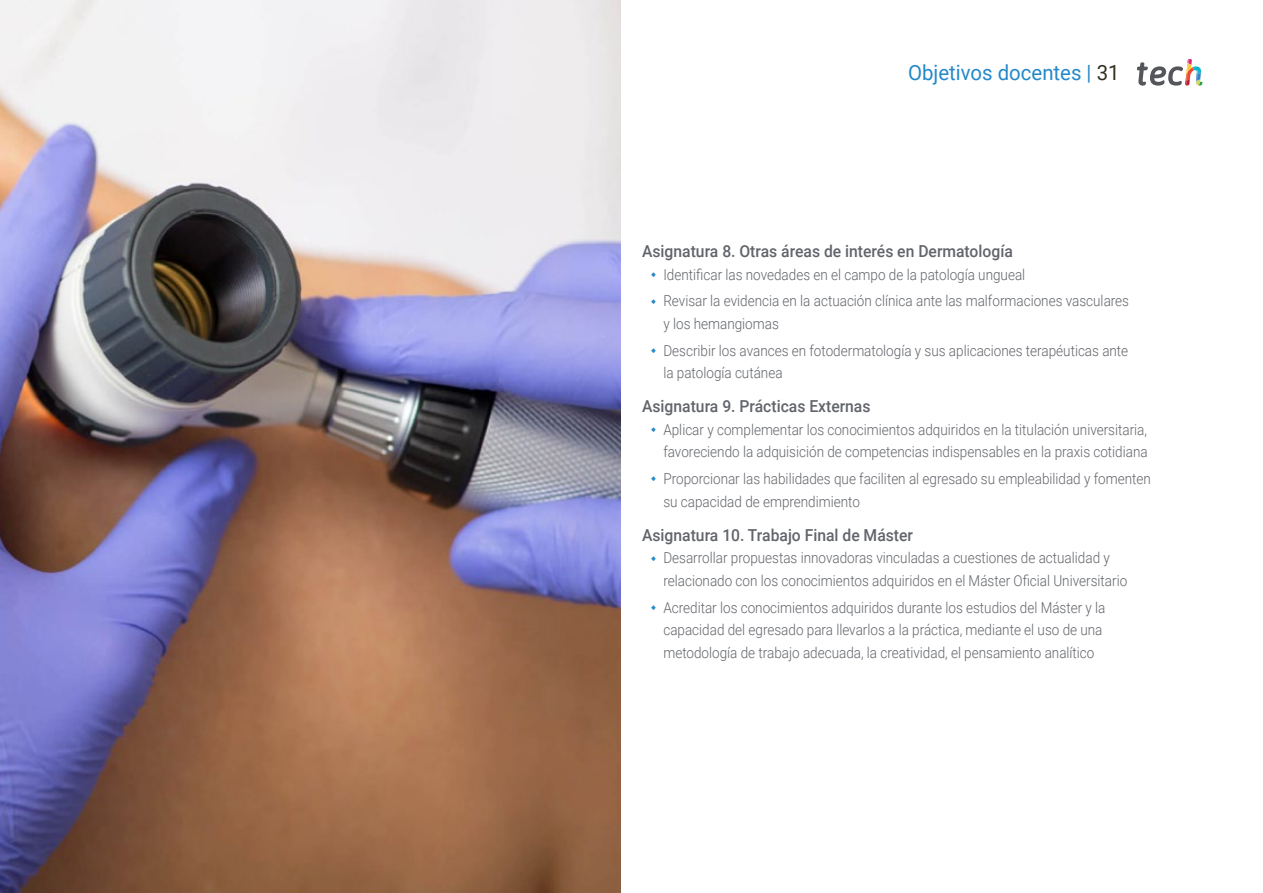
<style>
.page{position:relative;width:1263px;height:893px;background:#fff}
.page>*{position:absolute;margin:0;border:0;box-sizing:border-box;transform-origin:0 0}
.t1{font:21px "Roboto";color:#2488c9}
.t2{font:500 16.5px "Roboto";color:#61646a;scale:.95 1}
.t3{font:300 15px/22.5px "Roboto";color:#61646a;scale:.9 1}
.s1{color:#312e20}
</style>
<div class="page">
<svg style="left:1137px;top:59px;width:65px;height:27px"></svg>
<img style="left:0;top:0;width:621px;height:893px">
<h1 class="t1" style="left:908px;top:57px;width:213px">Objetivos docentes | <span class="s1">31</span></h1>
<p class="t2" style="left:642px;top:240px;width:392px">Asignatura 8. Otras áreas de interés en Dermatología</p>
<p class="t3" style="left:663px;top:260px;width:519px;line-height:26.7px">Identificar las novedades en el campo de la patología ungueal<br>Revisar la evidencia en la actuación clínica ante las malformaciones vasculares</p>
<p class="t3" style="left:663px;top:310px;width:518px;line-height:26.7px">y los hemangiomas<br>Describir los avances en fotodermatología y sus aplicaciones terapéuticas ante</p>
<p class="t3" style="left:663px;top:361px;width:134px">la patología cutánea</p>
<p class="t2" style="left:642px;top:395px;width:242px">Asignatura 9. Prácticas Externas</p>
<p class="t3" style="left:663px;top:418px;width:540px">Aplicar y complementar los conocimientos adquiridos en la titulación universitaria, favoreciendo la adquisición de competencias indispensables en la praxis cotidiana</p>
<p class="t3" style="left:663px;top:467px;width:543px">Proporcionar las habilidades que faciliten al egresado su empleabilidad y fomenten su capacidad de emprendimiento</p>
<p class="t2" style="left:642px;top:523px;width:287px">Asignatura 10. Trabajo Final de Máster</p>
<p class="t3" style="left:663px;top:546px;width:517px">Desarrollar propuestas innovadoras vinculadas a cuestiones de actualidad y relacionado con los conocimientos adquiridos en el Máster Oficial Universitario</p>
<p class="t3" style="left:663px;top:595px;width:493px">Acreditar los conocimientos adquiridos durante los estudios del Máster y la capacidad del egresado para llevarlos a la práctica, mediante el uso de una metodología de trabajo adecuada, la creatividad, el pensamiento analítico</p>
</div>
